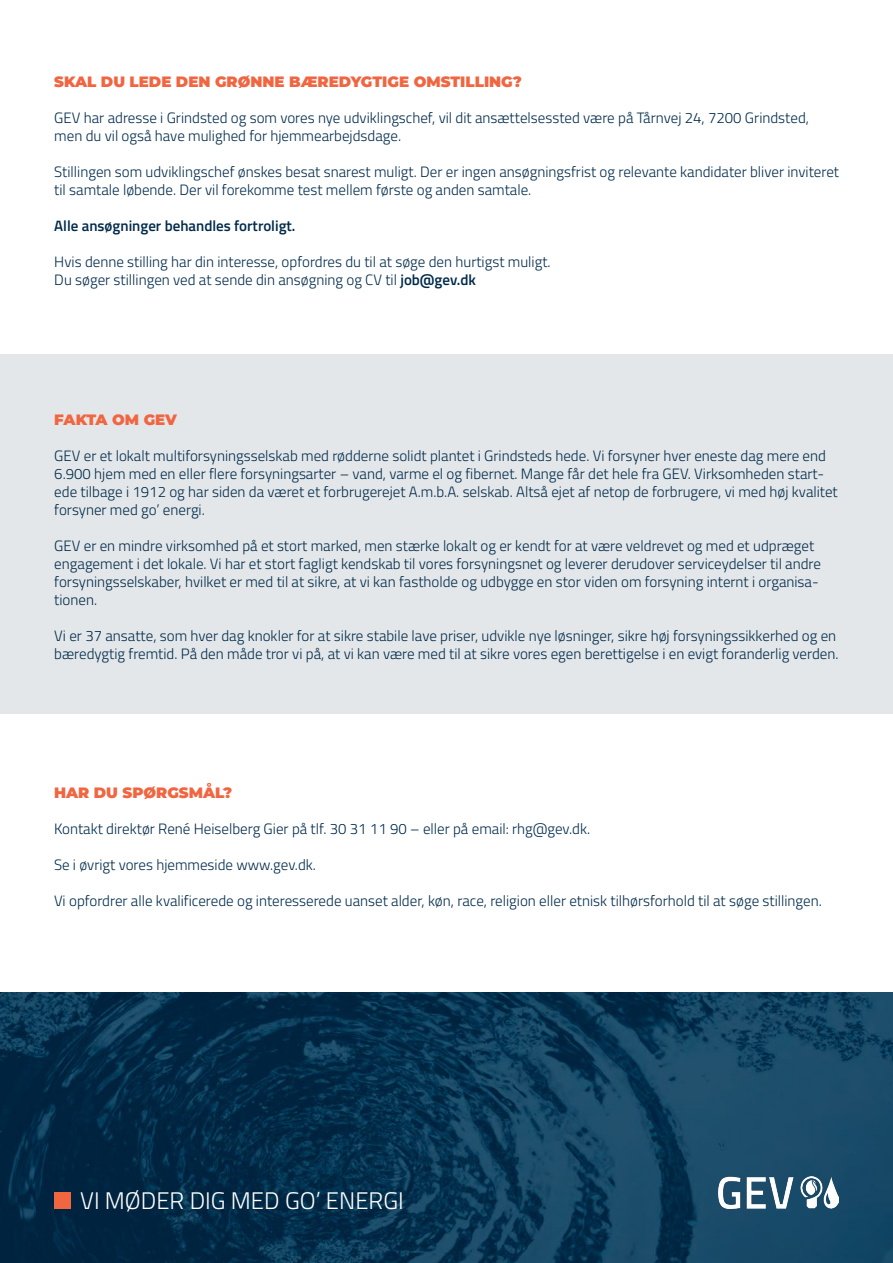
<style>
.page{position:relative;width:893px;height:1263px;background:#fff}
.page>*{position:absolute;margin:0;border:0;box-sizing:border-box;transform-origin:0 0}
.t1{font:300 24px "Titillium Web";color:#fff}
.t2{font:300 15px/18px "Titillium Web";color:#002b4b}
.t3{font:900 15px "Montserrat";color:#f16541}
.t4{font:600 15px "Titillium Web";color:#002b4b}
.s1{font-weight:600}
</style>
<div class="page">
<img style="left:0;top:993px;width:893px;height:270px">
<div style="left:0;top:354px;width:893px;height:360px;background:#e4e7e9"></div>
<div style="left:54px;top:1193px;width:16px;height:16px;background:#f16541"></div>
<img style="left:719px;top:1177px;width:119px;height:31px">
<p class="t3" style="left:54px;top:70px;width:469px">SKAL DU LEDE DEN GRØNNE BÆREDYGTIGE OMSTILLING?</p>
<p class="t2" style="left:54px;top:108px;width:756px">GEV har adresse i Grindsted og som vores nye udviklingschef, vil dit ansættelsessted være på Tårnvej 24, 7200 Grindsted, men du vil også have mulighed for hjemmearbejdsdage.</p>
<p class="t2" style="left:54px;top:162px;width:786px">Stillingen som udviklingschef ønskes besat snarest muligt. Der er ingen ansøgningsfrist og relevante kandidater bliver inviteret til samtale løbende. Der vil forekomme test mellem første og anden samtale.</p>
<p class="t4" style="left:54px;top:214px;width:243px">Alle ansøgninger behandles fortroligt.</p>
<p class="t2" style="left:54px;top:252px;width:498px">Hvis denne stilling har din interesse, opfordres du til at søge den hurtigst muligt.<br>Du søger stillingen ved at sende din ansøgning og CV til <span class="s1">job@gev.dk</span></p>
<p class="t3" style="left:54px;top:409px;width:124px">FAKTA OM GEV</p>
<p class="t2" style="left:54px;top:446px;width:785px">GEV er et lokalt multiforsyningsselskab med rødderne solidt plantet i Grindsteds hede. Vi forsyner hver eneste dag mere end 6.900 hjem med en eller flere forsyningsarter – vand, varme el og fibernet. Mange får det hele fra GEV. Virksomheden start&shy;ede tilbage i 1912 og har siden da været et forbrugerejet A.m.b.A. selskab. Altså ejet af netop de forbrugere, vi med høj kvalitet forsyner med go’ energi.</p>
<p class="t2" style="left:54px;top:536px;width:768px">GEV er en mindre virksomhed på et stort marked, men stærke lokalt og er kendt for at være veldrevet og med et udpræget engagement i det lokale. Vi har et stort fagligt kendskab til vores forsyningsnet og leverer derudover serviceydelser til andre forsyningsselskaber, hvilket er med til at sikre, at vi kan fastholde og udbygge en stor viden om forsyning internt i organisa&shy;tionen.</p>
<p class="t2" style="left:54px;top:626px;width:786px">Vi er 37 ansatte, som hver dag knokler for at sikre stabile lave priser, udvikle nye løsninger, sikre høj forsyningssikkerhed og en bæredygtig fremtid. På den måde tror vi på, at vi kan være med til at sikre vores egen berettigelse i en evigt foranderlig verden.</p>
<p class="t3" style="left:54px;top:781px;width:180px">HAR DU SPØRGSMÅL?</p>
<p class="t2" style="left:54px;top:819px;width:538px">Kontakt direktør René Heiselberg Gier på tlf. 30 31 11 90 – eller på email: rhg@gev.dk.</p>
<p class="t2" style="left:54px;top:855px;width:263px">Se i øvrigt vores hjemmeside www.gev.dk.</p>
<p class="t2" style="left:54px;top:891px;width:769px">Vi opfordrer alle kvalificerede og interesserede uanset alder, køn, race, religion eller etnisk tilhørsforhold til at søge stillingen.</p>
<h1 class="t1" style="left:80px;top:1183px;width:325px">VI MØDER DIG MED GO’ ENERGI</h1>
</div>
